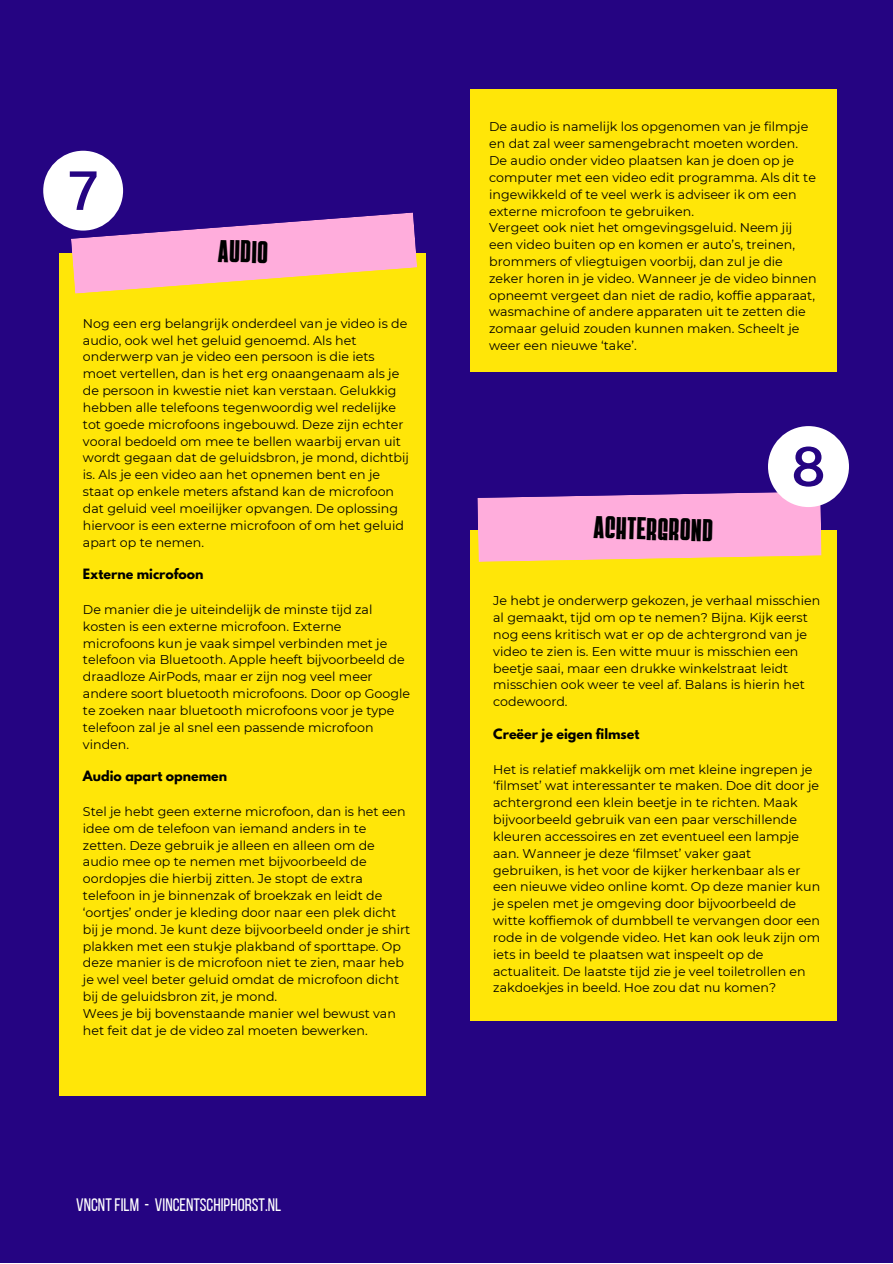
<style>
.page{position:relative;width:893px;height:1264px;background:#fff}
.page>*{position:absolute;margin:0;border:0;box-sizing:border-box;transform-origin:0 0}
.t1{font:31.5px "Bridge";color:#000}
.t2{font:18px "Bebas Neue";color:#fff}
.t3{font:12.6px/16.8px "Montserrat";color:#000}
.t4{font:700 12.6px "League Spartan";color:#000}
</style>
<div class="page">
<div style="left:0;top:0;width:892px;height:1262px;background:#250482"></div>
<div style="left:60px;top:253px;width:366px;height:842px;background:#ffe608"></div>
<div style="left:470px;top:89px;width:366px;height:282px;background:#ffe608"></div>
<div style="left:470px;top:530px;width:366px;height:491px;background:#ffe608"></div>
<svg style="left:477px;top:426px;width:371px;height:136px"></svg>
<svg style="left:43px;top:151px;width:374px;height:143px"></svg>
<h1 class="t1" style="left:218px;top:236px;width:52px;rotate:2deg">AUDIO</h1>
<p class="t3" style="left:83px;top:315px;width:327px">Nog een erg belangrijk onderdeel van je video is de audio, ook wel het geluid genoemd. Als het onderwerp van je video een persoon is die iets moet vertellen, dan is het erg onaangenaam als je de persoon in kwestie niet kan verstaan. Gelukkig hebben alle telefoons tegenwoordig wel redelijke tot goede microfoons ingebouwd. Deze zijn echter vooral bedoeld om mee te bellen waarbij ervan uit wordt gegaan dat de geluidsbron, je mond, dichtbij is. Als je een video aan het opnemen bent en je staat op enkele meters afstand kan de microfoon dat geluid veel moeilijker opvangen. De oplossing hiervoor is een externe microfoon of om het geluid apart op te nemen.</p>
<p class="t4" style="left:83px;top:568px;width:122px">Externe microfoon</p>
<p class="t3" style="left:83px;top:601px;width:328px">De manier die je uiteindelijk de minste tijd zal kosten is een externe microfoon. Externe microfoons kun je vaak simpel verbinden met je telefoon via Bluetooth. Apple heeft bijvoorbeeld de draadloze AirPods, maar er zijn nog veel meer andere soort bluetooth microfoons. Door op Google te zoeken naar bluetooth microfoons voor je type telefoon zal je al snel een passende microfoon vinden.</p>
<p class="t4" style="left:83px;top:770px;width:146px">Audio apart opnemen</p>
<p class="t3" style="left:83px;top:803px;width:329px">Stel je hebt geen externe microfoon, dan is het een idee om de telefoon van iemand anders in te zetten. Deze gebruik je alleen en alleen om de audio mee op te nemen met bijvoorbeeld de oordopjes die hierbij zitten. Je stopt de extra telefoon in je binnenzak of broekzak en leidt de ‘oortjes’ onder je kleding door naar een plek dicht bij je mond. Je kunt deze bijvoorbeeld onder je shirt plakken met een stukje plakband of sporttape. Op deze manier is de microfoon niet te zien, maar heb je wel veel beter geluid omdat de microfoon dicht bij de geluidsbron zit, je mond.<br>Wees je bij bovenstaande manier wel bewust van het feit dat je de video zal moeten bewerken.</p>
<h2 class="t2" style="left:76px;top:1197px;width:206px">VNCNT FILM - VINCENTSCHIPHORST.NL</h2>
<p class="t3" style="left:489px;top:118px;width:329px">De audio is namelijk los opgenomen van je filmpje en dat zal weer samengebracht moeten worden.<br>De audio onder video plaatsen kan je doen op je computer met een video edit programma. Als dit te ingewikkeld of te veel werk is adviseer ik om een externe microfoon te gebruiken.<br>Vergeet ook niet het omgevingsgeluid. Neem jij een video buiten op en komen er auto’s, treinen, brommers of vliegtuigen voorbij, dan zul je die zeker horen in je video. Wanneer je de video binnen opneemt vergeet dan niet de radio, koffie apparaat, wasmachine of andere apparaten uit te zetten die zomaar geluid zouden kunnen maken. Scheelt je weer een nieuwe ‘take’.</p>
<h1 class="t1" style="left:594px;top:512px;width:121px;rotate:2deg">ACHTERGROND</h1>
<p class="t3" style="left:493px;top:592px;width:328px">Je hebt je onderwerp gekozen, je verhaal misschien al gemaakt, tijd om op te nemen? Bijna. Kijk eerst nog eens kritisch wat er op de achtergrond van je video te zien is. Een witte muur is misschien een beetje saai, maar een drukke winkelstraat leidt misschien ook weer te veel af. Balans is hierin het codewoord.</p>
<p class="t4" style="left:493px;top:727px;width:148px">Creëer je eigen filmset</p>
<p class="t3" style="left:493px;top:760px;width:328px">Het is relatief makkelijk om met kleine ingrepen je ‘filmset’ wat interessanter te maken. Doe dit door je achtergrond een klein beetje in te richten. Maak bijvoorbeeld gebruik van een paar verschillende kleuren accessoires en zet eventueel een lampje aan. Wanneer je deze ‘filmset’ vaker gaat gebruiken, is het voor de kijker herkenbaar als er een nieuwe video online komt. Op deze manier kun je spelen met je omgeving door bijvoorbeeld de witte koffiemok of dumbbell te vervangen door een rode in de volgende video. Het kan ook leuk zijn om iets in beeld te plaatsen wat inspeelt op de actualiteit. De laatste tijd zie je veel toiletrollen en zakdoekjes in beeld. Hoe zou dat nu komen?</p>
</div>
